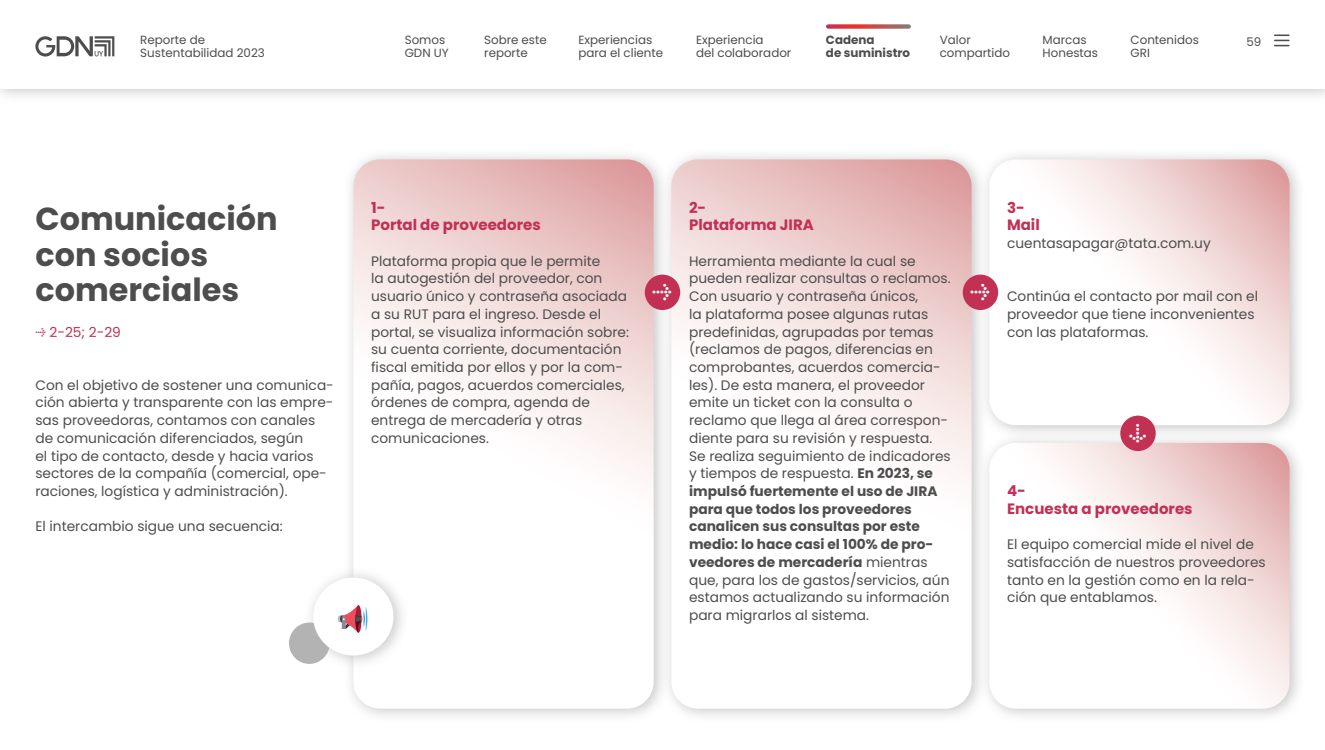
<style>
.page{position:relative;width:1325px;height:750px;background:#fff}
.page>*{position:absolute;margin:0;border:0;box-sizing:border-box;transform-origin:0 0}
.t1{font:700 31.88px/35.5px "Poppins";color:#4d4d4d}
.t2{font:700 26.12px "Unit Rounded Pro";color:#fff}
.t3{font:700 15px/17.8px "Poppins";color:#c23054}
.t4{font:13.75px/17.8px "Poppins";color:#4d4d4d}
.t5{font:13.75px "Poppins";color:#c23054}
.t6{font:11.88px/12.5px "Poppins";color:#4d4d4d}
.t7{font:700 11.88px/12.5px "Poppins";color:#4d4d4d}
.s1{font-family:"Unit Rounded Pro";font-weight:700}
.s2{font-weight:700}
</style>
<div class="page">
<div style="left:289px;top:623px;width:41px;height:41px;background:#b3b3b3;border-radius:50%"></div>
<div style="left:343px;top:148px;width:327px;height:576px;background:#b3b3b3;opacity:.75"></div>
<svg style="left:353px;top:159px;width:301px;height:550px"></svg>
<div style="left:661px;top:148px;width:327px;height:576px;background:#b3b3b3;opacity:.75"></div>
<svg style="left:671px;top:159px;width:301px;height:550px"></svg>
<div style="left:979px;top:148px;width:327px;height:293px;background:#b3b3b3;opacity:.75"></div>
<svg style="left:989px;top:159px;width:301px;height:266px"></svg>
<div style="left:979px;top:431px;width:327px;height:293px;background:#b3b3b3;opacity:.75"></div>
<svg style="left:989px;top:443px;width:301px;height:266px"></svg>
<div style="left:645px;top:275px;width:35px;height:35px;background:#c23054;border-radius:50%"></div>
<div style="left:963px;top:275px;width:35px;height:35px;background:#c23054;border-radius:50%"></div>
<div style="left:1120px;top:416px;width:36px;height:35px;background:#c23054;border-radius:50%"></div>
<div style="left:303px;top:566px;width:106px;height:105px;background:#b3b3b3;opacity:.75"></div>
<div style="left:313px;top:578px;width:81px;height:78px;background:#fff;border-radius:50%"></div>
<div style="left:0;top:0;width:1325px;height:104px;background:#b3b3b3;opacity:.75"></div>
<div style="left:0;top:0;width:1325px;height:89px;background:#fff"></div>
<svg style="left:1274px;top:35px;width:16px;height:11px"></svg>
<svg style="left:35px;top:36px;width:79px;height:21px"></svg>
<svg style="left:828px;top:24px;width:81px;height:5px"></svg>
<p class="t6" style="left:140px;top:34px;width:126px">Reporte de<br>Sustentabilidad 2023</p>
<p class="t6" style="left:696px;top:34px;width:97px">Experiencia<br>del colaborador</p>
<p class="t7" style="left:826px;top:34px;width:86px">Cadena<br>de suministro</p>
<p class="t6" style="left:484px;top:34px;width:64px">Sobre este reporte</p>
<p class="t6" style="left:578px;top:34px;width:86px">Experiencias para el cliente</p>
<p class="t6" style="left:940px;top:34px;width:72px">Valor compartido</p>
<p class="t6" style="left:1043px;top:34px;width:57px">Marcas<br>Honestas</p>
<p class="t6" style="left:1131px;top:34px;width:70px">Contenidos<br>GRI</p>
<p class="t6" style="left:405px;top:34px;width:42px">Somos</p>
<p class="t6" style="left:1246px;top:35px;width:16px">59</p>
<p class="t6" style="left:405px;top:46px;width:46px">GDN UY</p>
<h1 class="t1" style="left:35px;top:202px;width:244px">Comunicación con socios comerciales</h1>
<p class="t5" style="left:35px;top:324px;width:87px"><span class="s1">⇢</span> 2-25; 2-29</p>
<p class="t4" style="left:35px;top:376px;width:300px">Con el objetivo de sostener una comunica&shy;ción abierta y transparente con las empre&shy;sas proveedoras, contamos con canales de comunicación diferenciados, según<br>el tipo de contacto, desde y hacia varios sectores de la compañía (comercial, ope&shy;raciones, logística y administración).</p>
<p class="t4" style="left:35px;top:518px;width:249px">El intercambio sigue una secuencia:</p>
<p class="t3" style="left:371px;top:199px;width:171px">1-<br>Portal de proveedores</p>
<p class="t4" style="left:371px;top:252px;width:259px">Plataforma propia que le permite<br>la autogestión del proveedor, con usuario único y contraseña asociada a su RUT para el ingreso. Desde el portal, se visualiza información sobre: su cuenta corriente, documentación fiscal emitida por ellos y por la com&shy;pañía, pagos, acuerdos comerciales, órdenes de compra, agenda de entrega de mercadería y otras comunicaciones.</p>
<p class="t3" style="left:689px;top:199px;width:126px">2-<br>Plataforma JIRA</p>
<p class="t4" style="left:689px;top:252px;width:263px">Herramienta mediante la cual se pueden realizar consultas o reclamos.<br>Con usuario y contraseña únicos,<br>la plataforma posee algunas rutas predefinidas, agrupadas por temas (reclamos de pagos, diferencias en comprobantes, acuerdos comercia&shy;les). De esta manera, el proveedor emite un ticket con la consulta o reclamo que llega al área correspon&shy;diente para su revisión y respuesta.<br>Se realiza seguimiento de indicadores y tiempos de respuesta. <span class="s2">En 2023, se impulsó fuertemente el uso de JIRA para que todos los proveedores canalicen sus consultas por este medio: lo hace casi el 100% de pro&shy;veedores de mercadería</span> mientras que, para los de gastos/servicios, aún estamos actualizando su información para migrarlos al sistema.</p>
<h2 class="t2" style="left:652px;top:274px;width:22px">⇢</h2>
<h2 class="t2" style="left:970px;top:274px;width:22px">⇢</h2>
<p class="t3" style="left:1007px;top:199px;width:34px">3-<br>Mail</p>
<p class="t4" style="left:1007px;top:234px;width:205px">cuentasapagar@tata.com.uy</p>
<p class="t4" style="left:1007px;top:288px;width:253px">Continúa el contacto por mail con el proveedor que tiene inconvenientes con las plataformas.</p>
<h2 class="t2" style="left:1157px;top:423px;width:22px;rotate:90deg">⇢</h2>
<p class="t3" style="left:1007px;top:482px;width:187px">4-<br>Encuesta a proveedores</p>
<p class="t4" style="left:1007px;top:536px;width:260px">El equipo comercial mide el nivel de satisfacción de nuestros proveedores tanto en la gestión como en la rela&shy;ción que entablamos.</p>
</div>
